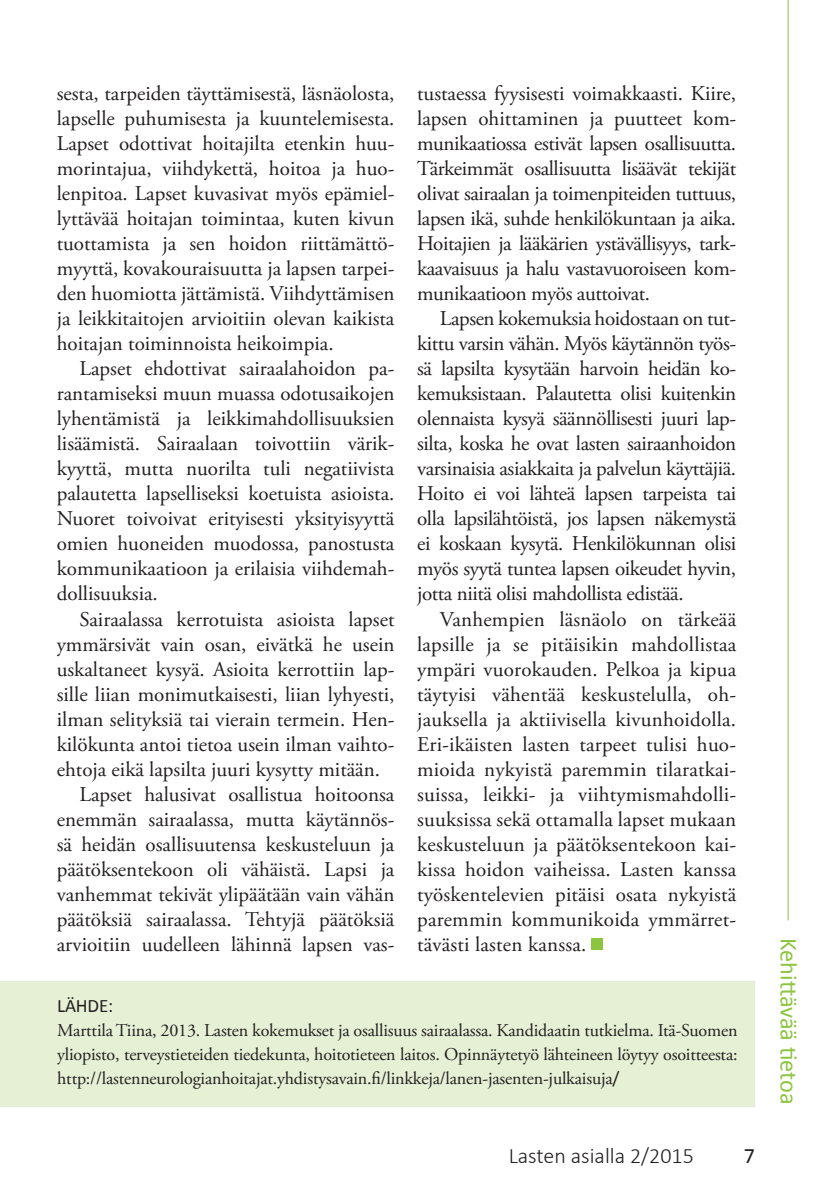
<style>
.page{position:relative;width:840px;height:1191px;background:#fff}
.page>*{position:absolute;margin:0;border:0;box-sizing:border-box;transform-origin:0 0}
.Leipis_ilman_sisenny{font:24.4px "Calibri";letter-spacing:-.005em;color:#8cc540}
.t1{font:300 22px "Calibri";color:#231f20}
.t2{font:22px "Calibri";color:#231f20}
.Leipis_sisennys{font:21px/25px "Adobe Garamond Pro";color:#231f20;text-align:justify}
.Lähdetekstit{font:19px "Calibri";letter-spacing:-.01em;color:#231f20}
.Lähdetekstit-2{font:18px/24px "Adobe Garamond Pro";letter-spacing:-.01em;color:#231f20;text-align:justify}
.s1{font-family:"Calibri"}
</style>
<div class="page">
<hr style="left:787px;top:0;width:1px;height:920px;background:#8cc540">
<div style="left:591px;top:938px;width:11px;height:11px;background:#8cc540"></div>
<div style="left:0;top:981px;width:754px;height:125px;background:#e5f0d5"></div>
<p class="Leipis_sisennys" style="left:57px;top:82px;width:339px">sesta, tarpeiden täyttämisestä, läsnäolosta, lapselle puhumisesta ja kuuntelemisesta.<br>Lapset odottivat hoitajilta etenkin huu&shy;morintajua, viihdykettä, hoitoa ja huo&shy;lenpitoa. Lapset kuvasivat myös epämiel&shy;lyttävää hoitajan toimintaa, kuten kivun tuottamista ja sen hoidon riittämättö&shy;myyttä, kovakouraisuutta ja lapsen tarpei&shy;den huomiotta jättämistä. Viihdyttämisen ja leikkitaitojen arvioitiin olevan kaikista hoitajan toiminnoista heikoimpia.</p>
<p class="Leipis_sisennys" style="left:57px;top:357px;width:339px;text-indent:23px">Lapset ehdottivat sairaalahoidon pa&shy;rantamiseksi muun muassa odotusaikojen lyhentämistä ja leikkimahdollisuuksien lisäämistä. Sairaalaan toivottiin värik&shy;kyyttä, mutta nuorilta tuli negatiivista palautetta lapselliseksi koetuista asioista.<br>Nuoret toivoivat erityisesti yksityisyyttä omien huoneiden muodossa, panostusta kommunikaatioon ja erilaisia viihdemah&shy;dollisuuksia.</p>
<p class="Leipis_sisennys" style="left:57px;top:607px;width:339px;text-indent:23px">Sairaalassa kerrotuista asioista lapset ymmärsivät vain osan, eivätkä he usein uskaltaneet kysyä. Asioita kerrottiin lap&shy;sille liian monimutkaisesti, liian lyhyesti, ilman selityksiä tai vierain termein. Hen&shy;kilökunta antoi tietoa usein ilman vaihto&shy;ehtoja eikä lapsilta juuri kysytty mitään.</p>
<p class="Leipis_sisennys" style="left:57px;top:782px;width:339px;text-indent:23px">Lapset halusivat osallistua hoitoonsa enemmän sairaalassa, mutta käytännös&shy;sä heidän osallisuutensa keskusteluun ja päätöksentekoon oli vähäistä. Lapsi ja vanhemmat tekivät ylipäätään vain vähän päätöksiä sairaalassa. Tehtyjä päätöksiä arvioitiin uudelleen lähinnä lapsen vas-</p>
<p class="Leipis_sisennys" style="left:417px;top:82px;width:320px">tustaessa fyysisesti voimakkaasti. Kiire, lapsen ohittaminen ja puutteet kom&shy;munikaatiossa estivät lapsen osallisuutta.<br>Tärkeimmät osallisuutta lisäävät tekijät olivat sairaalan ja toimenpiteiden tuttuus, lapsen ikä, suhde henkilökuntaan ja aika.<br>Hoitajien ja lääkärien ystävällisyys, tark&shy;kaavaisuus ja halu vastavuoroiseen kom&shy;munikaatioon myös auttoivat.</p>
<p class="Leipis_sisennys" style="left:417px;top:307px;width:320px;text-indent:23px">Lapsen kokemuksia hoidostaan on tut&shy;kittu varsin vähän. Myös käytännön työs&shy;sä lapsilta kysytään harvoin heidän ko&shy;kemuksistaan. Palautetta olisi kuitenkin olennaista kysyä säännöllisesti juuri lap&shy;silta, koska he ovat lasten sairaanhoidon varsinaisia asiakkaita ja palvelun käyttäjiä.<br>Hoito ei voi lähteä lapsen tarpeista tai olla lapsilähtöistä, jos lapsen näkemystä ei koskaan kysytä. Henkilökunnan olisi myös syytä tuntea lapsen oikeudet hyvin, jotta niitä olisi mahdollista edistää.</p>
<p class="Leipis_sisennys" style="left:417px;top:607px;width:320px;text-indent:23px">Vanhempien läsnäolo on tärkeää lapsille ja se pitäisikin mahdollistaa ympäri vuorokauden. Pelkoa ja kipua täytyisi vähentää keskustelulla, oh&shy;jauksella ja aktiivisella kivunhoidolla.<br>Eri-ikäisten lasten tarpeet tulisi huo&shy;mioida nykyistä paremmin tilaratkai&shy;suissa, leikki- ja viihtymismahdolli&shy;suuksissa sekä ottamalla lapset mukaan keskusteluun ja päätöksentekoon kai&shy;kissa hoidon vaiheissa. Lasten kanssa työskentelevien pitäisi osata nykyistä paremmin kommunikoida ymmärret&shy;tävästi lasten kanssa.</p>
<p class="Lähdetekstit" style="left:57px;top:993px;width:57px">LÄHDE:</p>
<p class="Lähdetekstit-2" style="left:57px;top:1019px;width:681px">Marttila Tiina, 2013. Lasten kokemukset ja osallisuus sairaalassa. Kandidaatin tutkielma. Itä-Suomen yliopisto, terveystieteiden tiedekunta, hoitotieteen laitos. Opinnäytetyö lähteineen löytyy osoitteesta: http://lastenneurologianhoitajat.yhdistysavain.fi/linkkeja/lanen-jasenten-julkaisuja<span class="s1">/</span></p>
<p class="t1" style="left:508px;top:1141px;width:187px">Lasten asialla 2/2015</p>
<p class="t2" style="left:743px;top:1141px;width:13px">7</p>
<p class="Leipis_ilman_sisenny" style="left:803px;top:938px;width:168px;rotate:90deg">Kehittävää tietoa</p>
</div>
